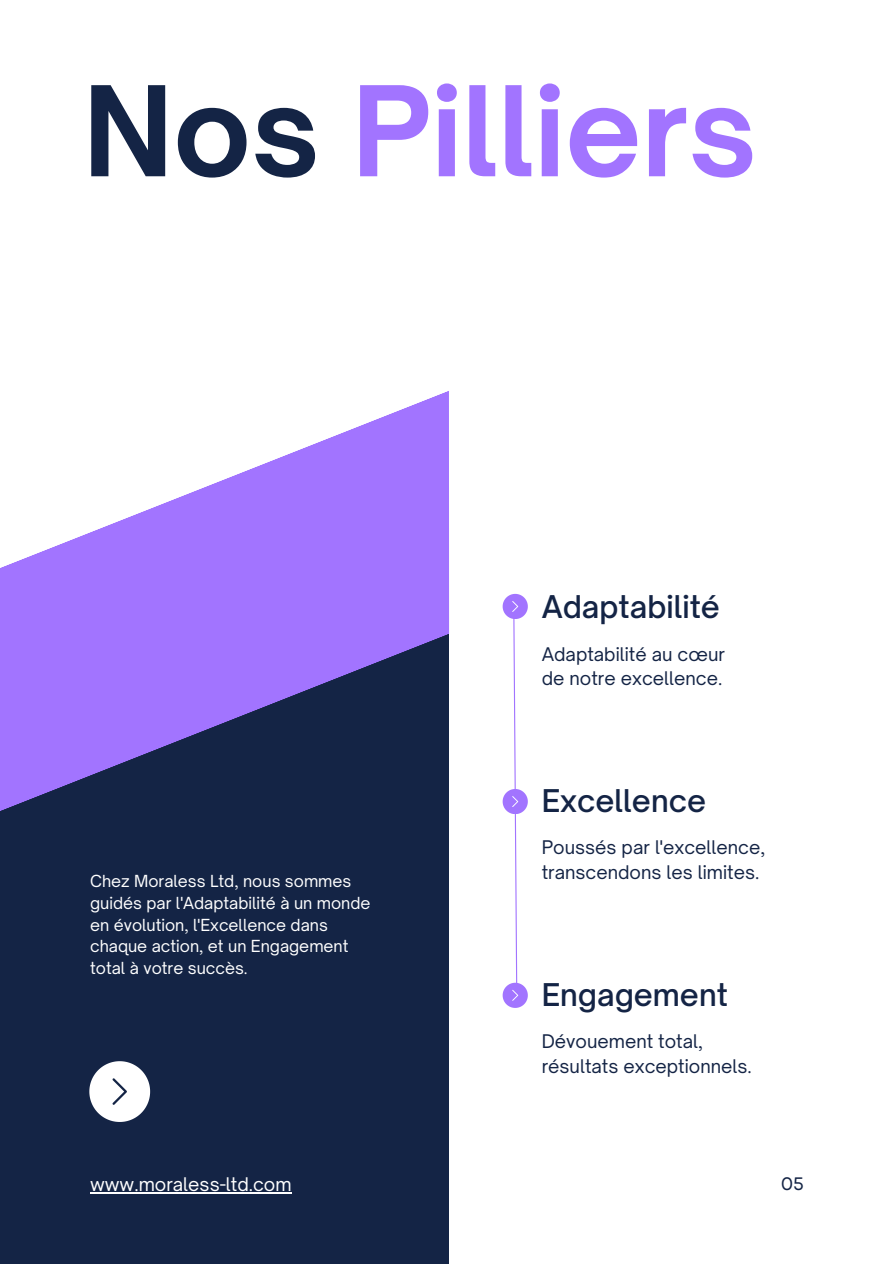
<style>
.page{position:relative;width:893px;height:1264px;background:#fff}
.page>*{position:absolute;margin:0;border:0;box-sizing:border-box;transform-origin:0 0}
.t1{font:700 119.4px "Open Sauce One";color:#a274ff}
.t2{font:500 30px "Open Sauce One";color:#142445}
.t3{font:18px/24.8px "Open Sauce One";color:#142445}
.t4{font:18px "Open Sauce One";color:#fff}
.t5{font:18px "Garet";color:#142445}
.t6{font:15.9px/21.8px "Open Sauce One";color:#fff}
.s1{color:#142445}
</style>
<div class="page">
<div style="left:0;top:631px;width:449px;height:632px;background:#142445"></div>
<svg style="left:0;top:391px;width:449px;height:420px;fill:#a274ff"></svg>
<svg style="left:89px;top:1061px;width:61px;height:60px"></svg>
<svg style="left:502px;top:594px;width:25px;height:413px"></svg>
<hr style="left:90px;top:1192px;width:201px;height:1px;background:#fff">
<h2 class="t1" style="left:83px;top:57px;width:675px"><span class="s1">Nos</span> Pilliers</h2>
<p class="t2" style="left:541px;top:588px;width:180px">Adaptabilité</p>
<p class="t3" style="left:541px;top:641px;width:185px">Adaptabilité au cœur de notre excellence.</p>
<h1 class="t6" style="left:90px;top:870px;width:282px">Chez Moraless Ltd, nous sommes guidés par l'Adaptabilité à un monde en évolution, l'Excellence dans chaque action, et un Engagement total à votre succès.</h1>
<p class="t2" style="left:541px;top:782px;width:166px">Excellence</p>
<p class="t3" style="left:541px;top:835px;width:225px">Poussés par l'excellence, transcendons les limites.</p>
<h3 class="t2" style="left:541px;top:976px;width:188px">Engagement</h3>
<p class="t3" style="left:541px;top:1028px;width:211px">Dévouement total, résultats exceptionnels.</p>
<h2 class="t4" style="left:90px;top:1172px;width:203px">www.moraless-ltd.com</h2>
<h3 class="t5" style="left:780px;top:1170px;width:25px">05</h3>
</div>
